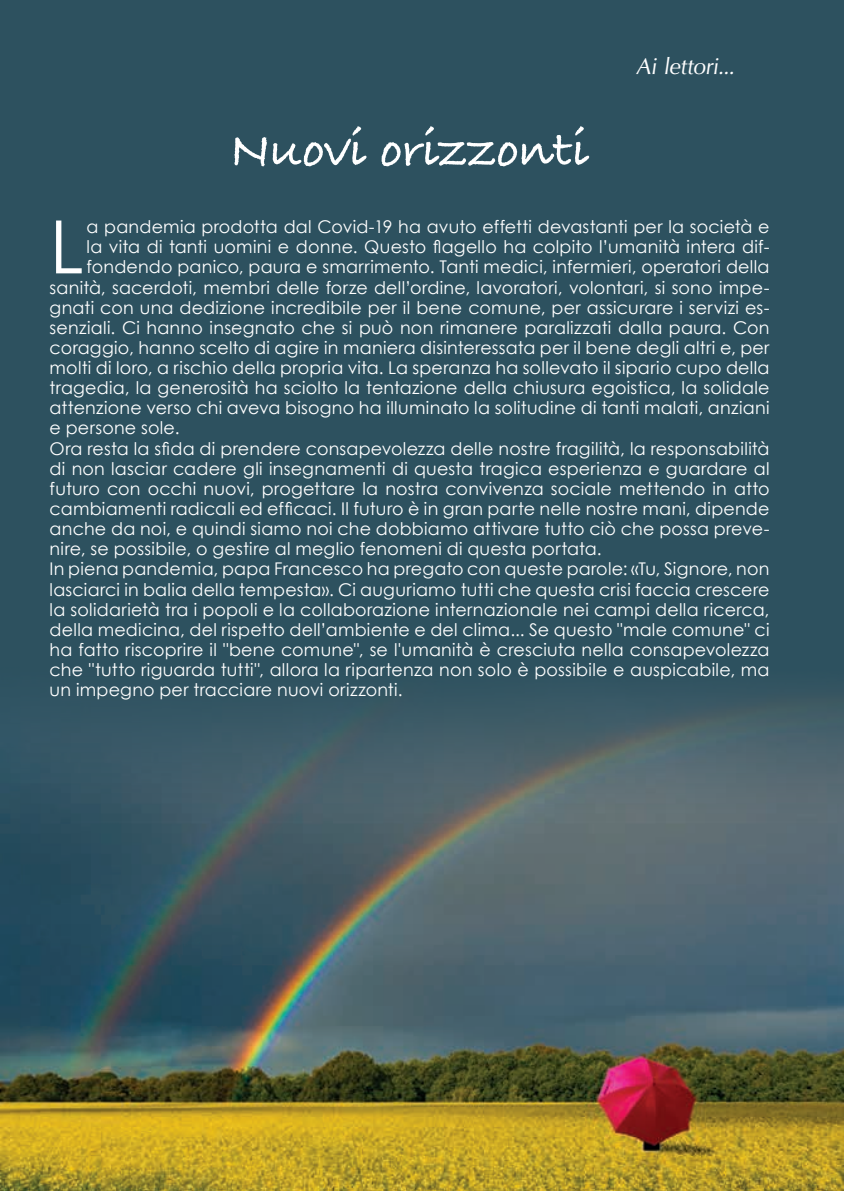
<style>
.page{position:relative;width:844px;height:1191px;background:#fff}
.page>*{position:absolute;margin:0;border:0;box-sizing:border-box;transform-origin:0 0}
.t1{font:73.5px "Century Gothic";color:#fff}
.t2{font:52.5px "Bradley Hand ITCTT Bold";letter-spacing:-.005em;color:#fff}
.t3{font:22.75px "Optima LT Std";color:#fff}
.t4{font:17.5px "Century Gothic";letter-spacing:.015em;color:#fff}
</style>
<div class="page">
<div style="left:0;top:0;width:843px;height:1191px;background:#2d515f"></div>
<img style="left:0;top:694px;width:843px;height:497px">
<h2 class="t2" style="left:229px;top:120px;width:362px">Nuovi orizzonti</h2>
<h3 class="t3" style="left:635px;top:54px;width:104px">Ai lettori...</h3>
<h1 class="t1" style="left:50px;top:202px;width:35px">L</h1>
<p class="t4" style="left:87px;top:216px;width:684px">a pandemia prodotta dal Covid-19 ha avuto effetti devastanti per la società e</p>
<p class="t4" style="left:87px;top:236px;width:684px">la vita di tanti uomini e donne. Questo flagello ha colpito l’umanità intera dif-</p>
<p class="t4" style="left:87px;top:256px;width:684px">fondendo panico, paura e smarrimento. Tanti medici, infermieri, operatori della</p>
<p class="t4" style="left:50px;top:276px;width:721px">sanità, sacerdoti, membri delle forze dell’ordine, lavoratori, volontari, si sono impe-</p>
<p class="t4" style="left:50px;top:297px;width:721px">gnati con una dedizione incredibile per il bene comune, per assicurare i servizi es-</p>
<p class="t4" style="left:50px;top:317px;width:721px">senziali. Ci hanno insegnato che si può non rimanere paralizzati dalla paura. Con</p>
<p class="t4" style="left:50px;top:337px;width:721px">coraggio, hanno scelto di agire in maniera disinteressata per il bene degli altri e, per</p>
<p class="t4" style="left:50px;top:357px;width:721px">molti di loro, a rischio della propria vita. La speranza ha sollevato il sipario cupo della</p>
<p class="t4" style="left:50px;top:377px;width:721px">tragedia, la generosità ha sciolto la tentazione della chiusura egoistica, la solidale</p>
<p class="t4" style="left:50px;top:397px;width:721px">attenzione verso chi aveva bisogno ha illuminato la solitudine di tanti malati, anziani</p>
<p class="t4" style="left:50px;top:417px;width:131px">e persone sole.</p>
<p class="t4" style="left:50px;top:437px;width:721px">Ora resta la sfida di prendere consapevolezza delle nostre fragilità, la responsabilità</p>
<p class="t4" style="left:50px;top:458px;width:721px">di non lasciar cadere gli insegnamenti di questa tragica esperienza e guardare al</p>
<p class="t4" style="left:50px;top:478px;width:721px">futuro con occhi nuovi, progettare la nostra convivenza sociale mettendo in atto</p>
<p class="t4" style="left:50px;top:498px;width:721px">cambiamenti radicali ed efficaci. Il futuro è in gran parte nelle nostre mani, dipende</p>
<p class="t4" style="left:50px;top:518px;width:721px">anche da noi, e quindi siamo noi che dobbiamo attivare tutto ciò che possa preve-</p>
<p class="t4" style="left:50px;top:538px;width:553px">nire, se possibile, o gestire al meglio fenomeni di questa portata.</p>
<p class="t4" style="left:50px;top:558px;width:721px">In piena pandemia, papa Francesco ha pregato con queste parole: «Tu, Signore, non</p>
<p class="t4" style="left:50px;top:578px;width:721px">lasciarci in balia della tempesta». Ci auguriamo tutti che questa crisi faccia crescere</p>
<p class="t4" style="left:50px;top:598px;width:721px">la solidarietà tra i popoli e la collaborazione internazionale nei campi della ricerca,</p>
<p class="t4" style="left:50px;top:619px;width:721px">della medicina, del rispetto dell’ambiente e del clima... Se questo "male comune" ci</p>
<p class="t4" style="left:50px;top:639px;width:721px">ha fatto riscoprire il "bene comune", se l'umanità è cresciuta nella consapevolezza</p>
<p class="t4" style="left:50px;top:659px;width:721px">che "tutto riguarda tutti", allora la ripartenza non solo è possibile e auspicabile, ma</p>
<p class="t4" style="left:50px;top:679px;width:354px">un impegno per tracciare nuovi orizzonti.</p>
</div>
